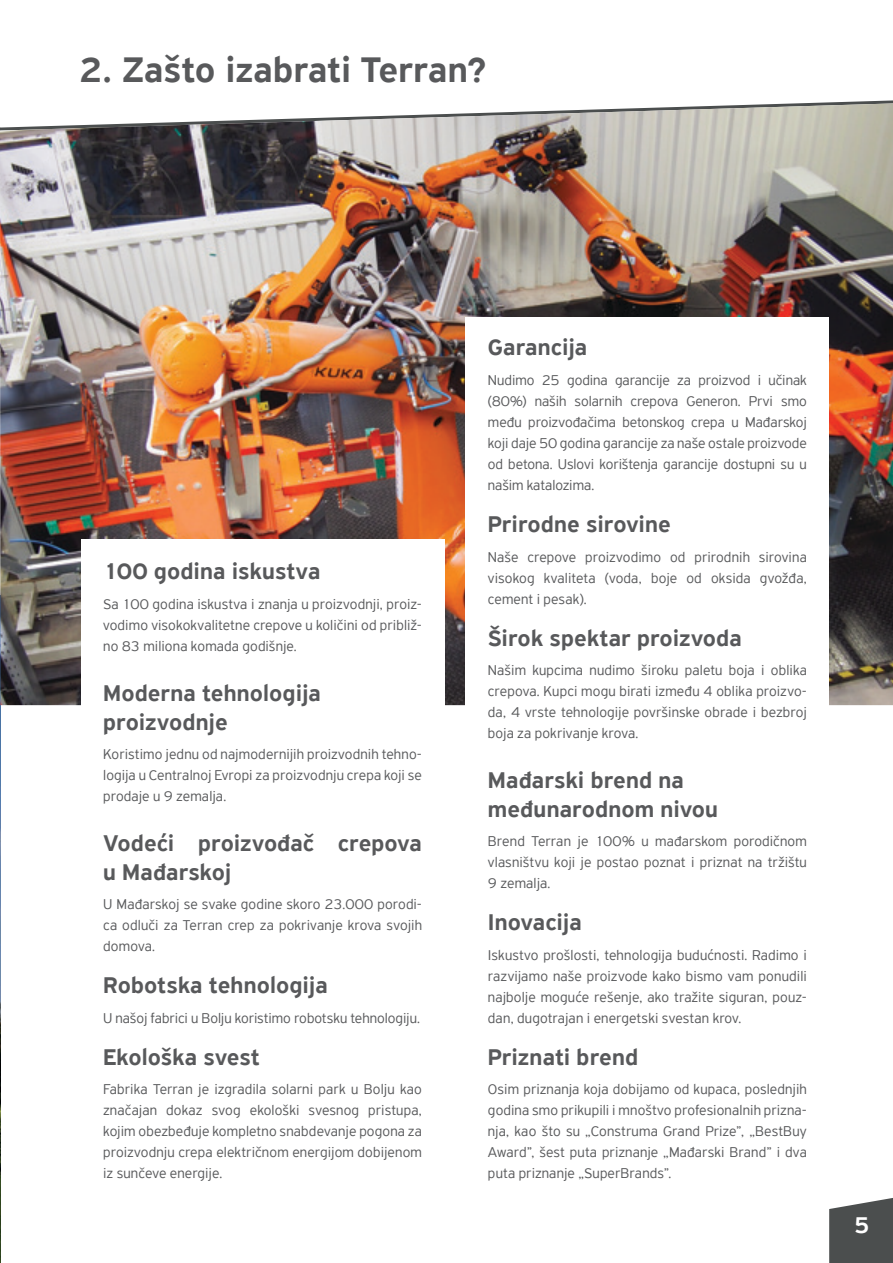
<style>
.page{position:relative;width:893px;height:1263px;background:#fff}
.page>*{position:absolute;margin:0;border:0;box-sizing:border-box;transform-origin:0 0}
.t1{font:500 37.5px "PF Highway Sans Pro";color:#58595b}
.t2{font:500 24px/28.8px "PF Highway Sans Pro";letter-spacing:.005em;color:#58595b}
.t3{font:500 24px "PF Highway Sans Pro";color:#fff}
.t4{font:300 15px/21px "PF Highway Sans Pro";letter-spacing:.005em;color:#58595b;text-align:justify}
</style>
<div class="page">
<svg style="left:829px;top:1198px;width:64px;height:65px;background:#5a5d5d"></svg>
<svg style="left:811px;top:100px;width:82px;height:3px"></svg>
<img style="left:0;top:705px;width:1px;height:558px">
<img style="left:0;top:103px;width:893px;height:602px">
<div style="left:466px;top:318px;width:363px;height:401px;background:#fff"></div>
<div style="left:81px;top:539px;width:363px;height:226px;background:#fff"></div>
<h1 class="t1" style="left:79px;top:48px;width:409px">2. Zašto izabrati Terran?</h1>
<h2 class="t2" style="left:103px;top:557px;width:219px">100 godina iskustva</h2>
<p class="t4" style="left:103px;top:593px;width:320px">Sa 100 godina iskustva i znanja u proizvodnji, proiz&shy;vodimo visokokvalitetne crepove u količini od približ&shy;no 83 miliona komada godišnje.</p>
<h2 class="t2" style="left:103px;top:679px;width:219px">Moderna tehnologija proizvodnje</h2>
<p class="t4" style="left:103px;top:743px;width:320px">Koristimo jednu od najmodernijih proizvodnih tehno&shy;logija u Centralnoj Evropi za proizvodnju crepa koji se prodaje u 9 zemalja.</p>
<h2 class="t2" style="left:103px;top:829px;width:320px">Vodeći proizvođač crepova u Mađarskoj</h2>
<p class="t4" style="left:103px;top:894px;width:320px">U Mađarskoj se svake godine skoro 23.000 porodi&shy;ca odluči za Terran crep za pokrivanje krova svojih domova.</p>
<h2 class="t2" style="left:103px;top:971px;width:226px">Robotska tehnologija</h2>
<p class="t4" style="left:103px;top:1007px;width:318px">U našoj fabrici u Bolju koristimo robotsku tehnologiju.</p>
<h2 class="t2" style="left:103px;top:1043px;width:158px">Ekološka svest</h2>
<p class="t4" style="left:103px;top:1079px;width:320px">Fabrika Terran je izgradila solarni park u Bolju kao značajan dokaz svog ekološki svesnog pristupa, kojim obezbeđuje kompletno snabdevanje pogona za proizvodnju crepa električnom energijom dobijenom iz sunčeve energije.</p>
<h2 class="t2" style="left:488px;top:334px;width:101px">Garancija</h2>
<p class="t4" style="left:488px;top:369px;width:320px">Nudimo 25 godina garancije za proizvod i učinak (80%) naših solarnih crepova Generon. Prvi smo među proizvođačima betonskog crepa u Mađarskoj koji daje 50 godina garancije za naše ostale proizvode od betona. Uslovi korištenja garancije dostupni su u našim katalozima.</p>
<h2 class="t2" style="left:488px;top:510px;width:184px">Prirodne sirovine</h2>
<p class="t4" style="left:488px;top:546px;width:320px">Naše crepove proizvodimo od prirodnih sirovina visokog kvaliteta (voda, boje od oksida gvožđa, cement i pesak).</p>
<h2 class="t2" style="left:488px;top:624px;width:255px">Širok spektar proizvoda</h2>
<p class="t4" style="left:488px;top:659px;width:320px">Našim kupcima nudimo široku paletu boja i oblika crepova. Kupci mogu birati između 4 oblika proizvo&shy;da, 4 vrste tehnologije površinske obrade i bezbroj boja za pokrivanje krova.</p>
<h2 class="t2" style="left:488px;top:766px;width:232px">Mađarski brend na međunarodnom nivou</h2>
<p class="t4" style="left:488px;top:831px;width:320px">Brend Terran je 100% u mađarskom porodičnom vlasništvu koji je postao poznat i priznat na tržištu 9 zemalja.</p>
<h2 class="t2" style="left:488px;top:908px;width:95px">Inovacija</h2>
<p class="t4" style="left:488px;top:944px;width:320px">Iskustvo prošlosti, tehnologija budućnosti. Radimo i razvijamo naše proizvode kako bismo vam ponudili najbolje moguće rešenje, ako tražite siguran, pouz&shy;dan, dugotrajan i energetski svestan krov.</p>
<h2 class="t2" style="left:488px;top:1043px;width:152px">Priznati brend</h2>
<p class="t4" style="left:488px;top:1079px;width:320px">Osim priznanja koja dobijamo od kupaca, poslednjih godina smo prikupili i mnoštvo profesionalnih prizna&shy;nja, kao što su „Construma Grand Prize”, „BestBuy Award”, šest puta priznanje „Mađarski Brand” i dva puta priznanje „SuperBrands”.</p>
<h2 class="t3" style="left:854px;top:1211px;width:17px">5</h2>
</div>
